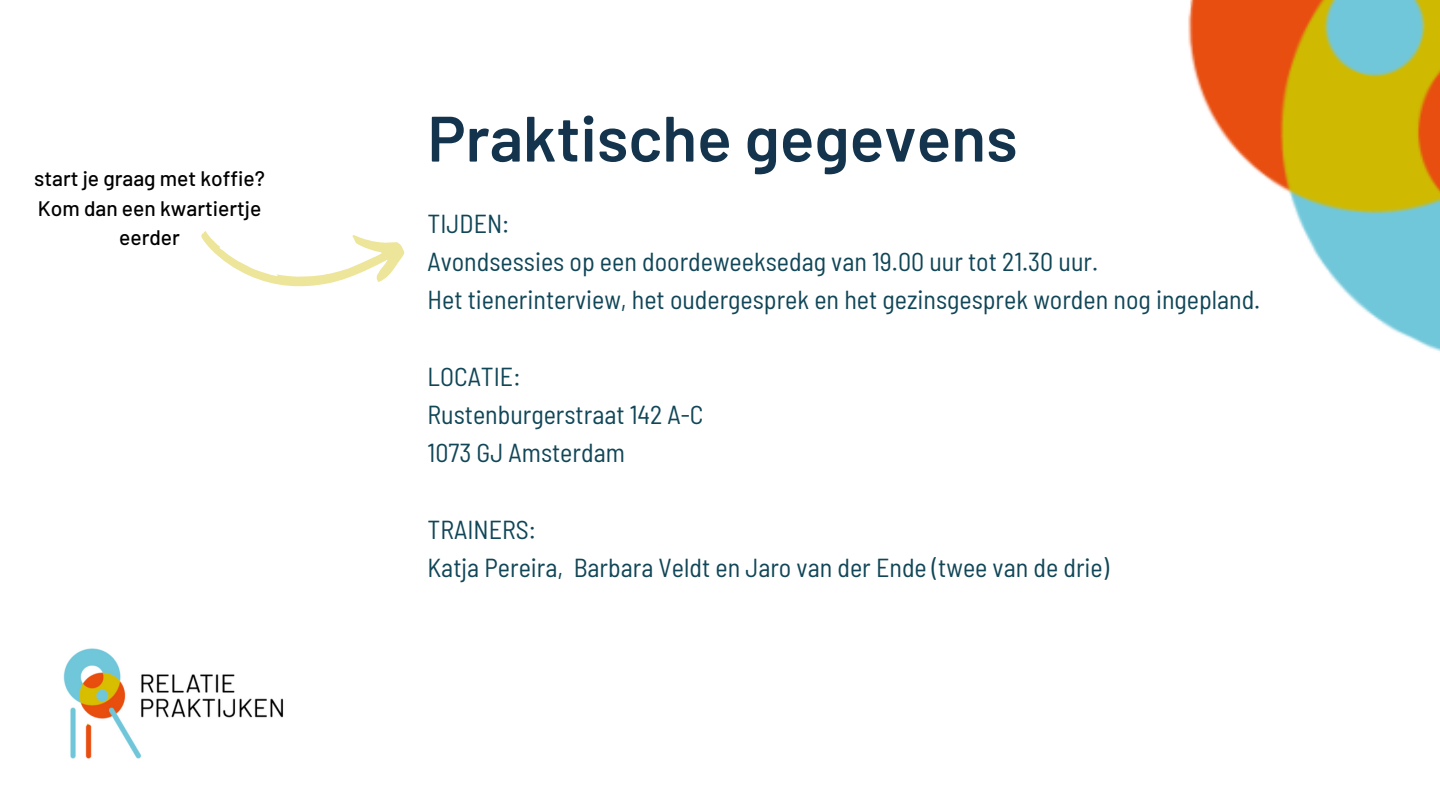
<style>
.page{position:relative;width:1440px;height:810px;background:#fff}
.page>*{position:absolute;margin:0;border:0;box-sizing:border-box;transform-origin:0 0}
.t1{font:600 64px "Barlow";color:#13344c}
.t2{font:semi-condensed 26px/38.2px "Barlow";color:#104657}
.t3{font:500 21px/29.2px "Barlow";color:#000;text-align:center}
</style>
<div class="page">
<svg style="left:201px;top:231px;width:204px;height:56px"></svg>
<img style="left:1188px;top:0;width:252px;height:352px">
<img style="left:63px;top:648px;width:221px;height:111px">
<p class="t3" style="left:34px;top:163px;width:232px">start je graag met koffie?<br>Kom dan een kwartiertje eerder</p>
<h1 class="t1" style="left:428px;top:98px;width:592px">Praktische gegevens</h1>
<p class="t2" style="left:428px;top:203px;width:834px">TIJDEN:<br>Avondsessies op een doordeweeksedag van 19.00 uur tot 21.30 uur.<br>Het tienerinterview, het oudergesprek en het gezinsgesprek worden nog ingepland.</p>
<p class="t2" style="left:428px;top:356px;width:278px">LOCATIE:<br>Rustenburgerstraat 142 A-C<br>1073 GJ Amsterdam</p>
<p class="t2" style="left:428px;top:509px;width:683px">TRAINERS:<br>Katja Pereira, Barbara Veldt en Jaro van der Ende (twee van de drie)</p>
</div>
